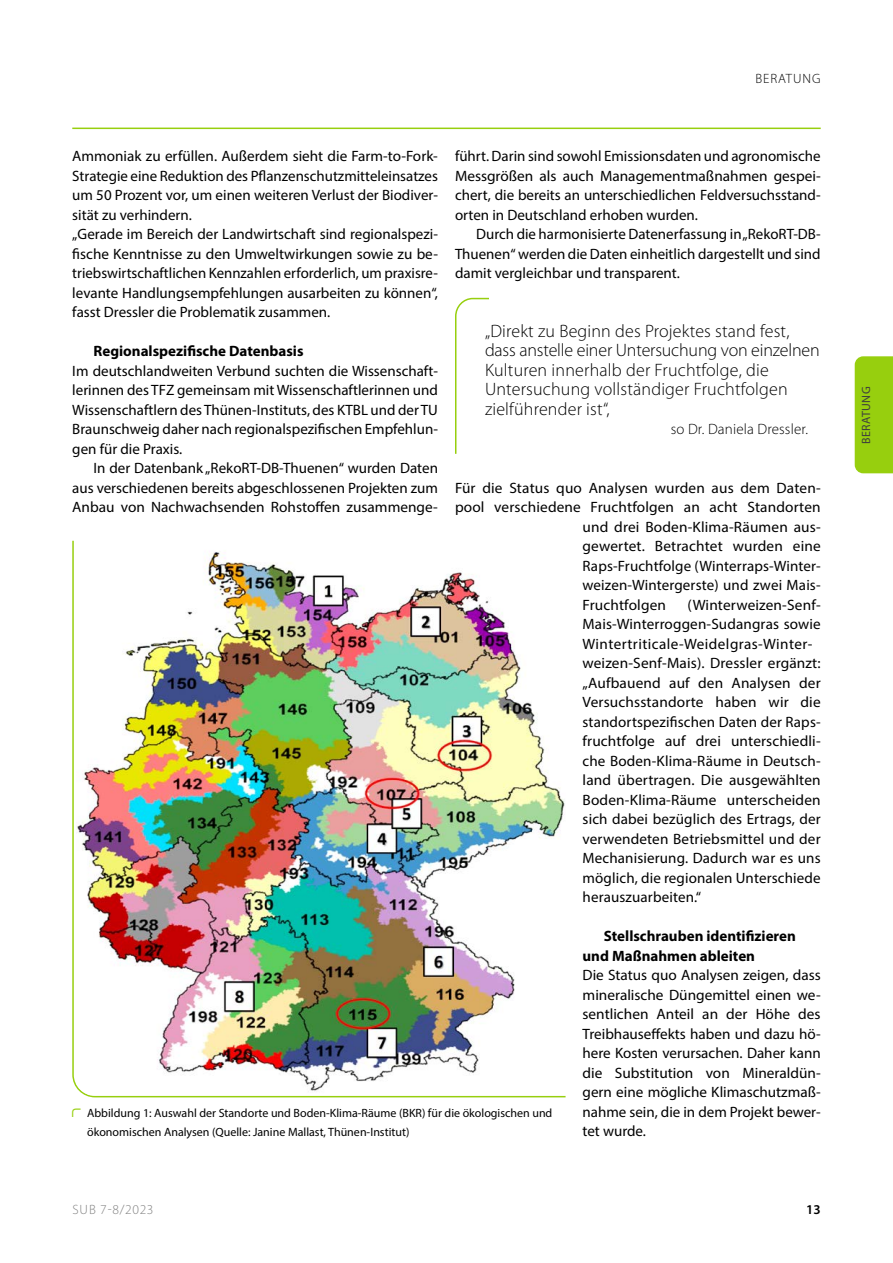
<style>
.page{position:relative;width:893px;height:1263px;background:#fff}
.page>*{position:absolute;margin:0;border:0;box-sizing:border-box;transform-origin:0 0}
.Innenseiten_P_Textzitat_AutorMit{font:300 18px/19.5px "Myriad Pro";letter-spacing:.01em;color:#000}
.Innenseiten_P_Fliesstext_ErsterAbsatz{font:15px/19.5px "Myriad Pro";letter-spacing:.01em;color:#000;text-align:justify}
.Innenseiten_P_Fliesstext{font:15px/19.5px "Myriad Pro";color:#000;text-align:justify}
.t1{font:700 15px/19.5px "Myriad Pro";color:#000}
.Innenseiten_P_Textzitat_Autorenverweis{font:300 15px "Myriad Pro";letter-spacing:.01em;color:#000}
.t2{font:300 13.5px "Myriad Pro";letter-spacing:.05em;color:#818181}
.t3{font:300 13.5px "Myriad Pro";color:#000}
.t4{font:600 13.5px "Myriad Pro";color:#000}
.Innenseiten_P_Listenfunktion_Bilduntersc{font:12px/19.5px "Myriad Pro";color:#000}
.t5{font:12px "Myriad Pro";color:#3e3e3d}
.s1{font-family:"Fueak Bogen";color:#97cf0e}
</style>
<div class="page">
<hr style="left:72px;top:128px;width:749px;height:1px;background:#97cf0e">
<div style="left:855px;top:356px;width:38px;height:117px;background:#97cf0e"></div>
<img style="left:76px;top:551px;width:489px;height:544px">
<svg style="left:455px;top:297px;width:34px;height:157px"></svg>
<p class="t3" style="left:755px;top:71px;width:33px">Beratung</p>
<p class="Innenseiten_P_Fliesstext" style="left:72px;top:146px;width:367px">Ammoniak zu erfüllen. Außerdem sieht die Farm-to-Fork-Strategie eine Reduktion des Pflanzenschutzmitteleinsatzes um 50 Prozent vor, um einen weiteren Verlust der Biodiver&shy;sität zu verhindern.</p>
<p class="Innenseiten_P_Fliesstext_ErsterAbsatz" style="left:72px;top:224px;width:367px">„Gerade im Bereich der Landwirtschaft sind regionalspezi&shy;fische Kenntnisse zu den Umweltwirkungen sowie zu be&shy;triebswirtschaftlichen Kennzahlen erforderlich, um praxisre&shy;levante Handlungsempfehlungen ausarbeiten zu können“, fasst Dressler die Problematik zusammen.</p>
<h2 class="t1" style="left:94px;top:341px;width:212px">Regionalspezifische Datenbasis</h2>
<p class="Innenseiten_P_Fliesstext_ErsterAbsatz" style="left:72px;top:361px;width:367px">Im deutschlandweiten Verbund suchten die Wissenschaft&shy;lerinnen des TFZ gemeinsam mit Wissenschaftlerinnen und Wissenschaftlern des Thünen-Instituts, des KTBL und der TU Braunschweig daher nach regionalspezifischen Empfehlun&shy;gen für die Praxis.</p>
<p class="Innenseiten_P_Fliesstext" style="left:72px;top:458px;width:367px;text-indent:21px">In der Datenbank „RekoRT-DB-Thuenen“ wurden Daten aus verschiedenen bereits abgeschlossenen Projekten zum Anbau von Nachwachsenden Rohstoffen zusammenge-</p>
<p class="Innenseiten_P_Fliesstext" style="left:455px;top:146px;width:367px">führt. Darin sind sowohl Emissionsdaten und agronomische Messgrößen als auch Managementmaßnahmen gespei&shy;chert, die bereits an unterschiedlichen Feldversuchsstand&shy;orten in Deutschland erhoben wurden.</p>
<p class="Innenseiten_P_Fliesstext" style="left:455px;top:224px;width:367px;text-indent:21px">Durch die harmonisierte Datenerfassung in „RekoRT-DB-Thuenen“ werden die Daten einheitlich dargestellt und sind damit vergleichbar und transparent.</p>
<p class="Innenseiten_P_Textzitat_AutorMit" style="left:485px;top:321px;width:336px">„Direkt zu Beginn des Projektes stand fest, dass anstelle einer Untersuchung von einzelnen Kulturen innerhalb der Fruchtfolge, die Untersuchung vollständiger Fruchtfolgen zielführender ist“,</p>
<p class="Innenseiten_P_Textzitat_Autorenverweis" style="left:671px;top:420px;width:139px">so Dr. Daniela Dressler.</p>
<p class="Innenseiten_P_Fliesstext_ErsterAbsatz" style="left:455px;top:478px;width:367px">Für die Status quo Analysen wurden aus dem Daten-</p>
<p class="Innenseiten_P_Fliesstext_ErsterAbsatz" style="left:455px;top:497px;width:367px">pool verschiedene Fruchtfolgen an acht Standorten</p>
<p class="Innenseiten_P_Fliesstext_ErsterAbsatz" style="left:583px;top:517px;width:240px">und drei Boden-Klima-Räumen aus-</p>
<p class="Innenseiten_P_Fliesstext_ErsterAbsatz" style="left:583px;top:536px;width:240px">gewertet. Betrachtet wurden eine</p>
<p class="Innenseiten_P_Fliesstext_ErsterAbsatz" style="left:583px;top:556px;width:240px">Raps-Fruchtfolge (Winterraps-Winter-</p>
<p class="Innenseiten_P_Fliesstext_ErsterAbsatz" style="left:583px;top:575px;width:240px">weizen-Wintergerste) und zwei Mais-</p>
<p class="Innenseiten_P_Fliesstext_ErsterAbsatz" style="left:583px;top:595px;width:85px">Fruchtfolgen</p>
<p class="Innenseiten_P_Fliesstext_ErsterAbsatz" style="left:583px;top:595px;width:240px;text-align:left;text-indent:105px">(Winterweizen-Senf-Mais-Winterroggen-Sudangras sowie Wintertriticale-Weidelgras-Winter&shy;weizen-Senf-Mais). Dressler ergänzt: „Aufbauend auf den Analysen der Versuchsstandorte haben wir die standortspezifischen Daten der Raps&shy;fruchtfolge auf drei unterschiedli&shy;che Boden-Klima-Räume in Deutsch&shy;land übertragen. Die ausgewählten Boden-Klima-Räume unterscheiden sich dabei bezüglich des Ertrags, der verwendeten Betriebsmittel und der Mechanisierung. Dadurch war es uns möglich, die regionalen Unterschiede herauszuarbeiten.“</p>
<h2 class="t1" style="left:583px;top:926px;width:215px;text-indent:21px">Stellschrauben identifizieren und Maßnahmen ableiten</h2>
<p class="Innenseiten_P_Fliesstext_ErsterAbsatz" style="left:583px;top:965px;width:240px">Die Status quo Analysen zeigen, dass mineralische Düngemittel einen we&shy;sentlichen Anteil an der Höhe des Treibhauseffekts haben und dazu hö&shy;here Kosten verursachen. Daher kann die Substitution von Mineraldün&shy;gern eine mögliche Klimaschutzmaß&shy;nahme sein, die in dem Projekt bewer&shy;tet wurde.</p>
<p class="Innenseiten_P_Listenfunktion_Bilduntersc" style="left:87px;top:1103px;width:467px;text-indent:-15px"><span class="s1">→</span> Abbildung 1: Auswahl der Standorte und Boden-Klima-Räume (BKR) für die ökologischen und ökonomischen Analysen (Quelle: Janine Mallast, Thünen-Institut)</p>
<p class="t2" style="left:72px;top:1202px;width:83px">SUB 7-8/2023</p>
<p class="t4" style="left:806px;top:1201px;width:16px">13</p>
<p class="t5" style="left:859px;top:444px;width:57px;rotate:-90deg">Beratung</p>
</div>
